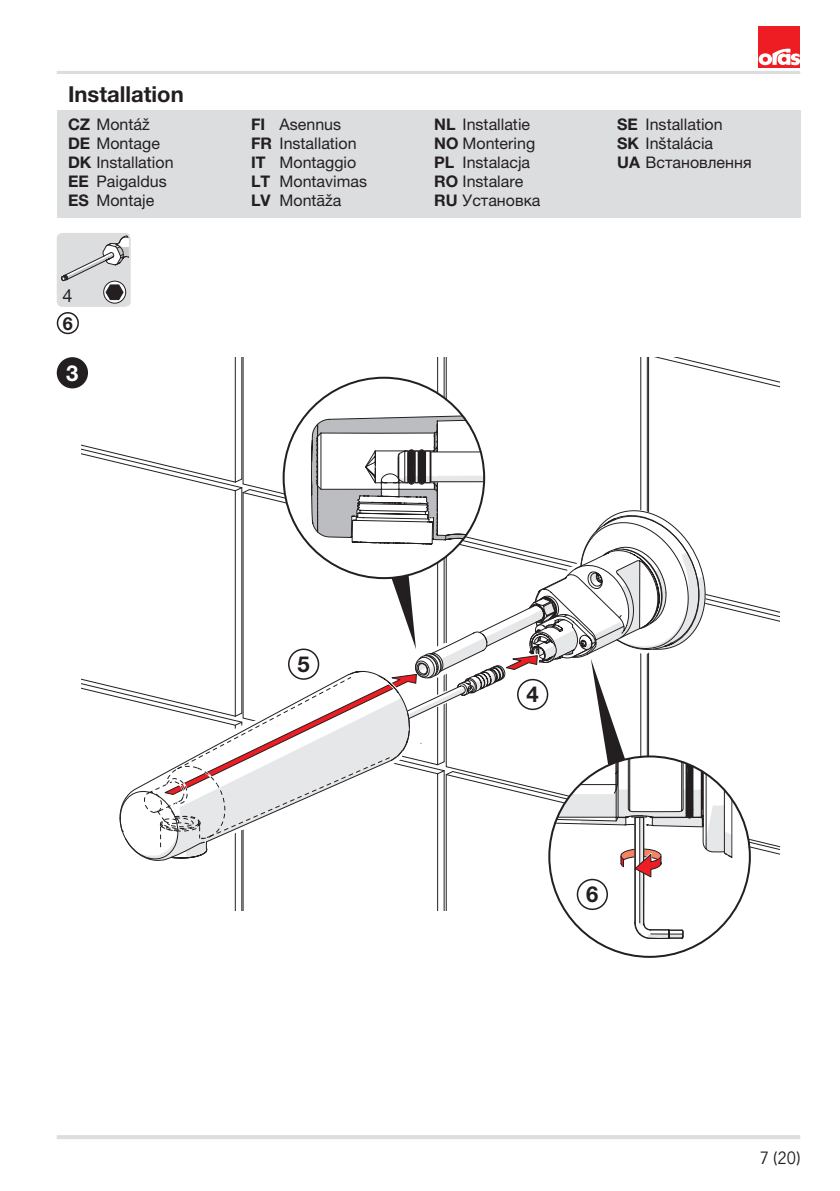
<style>
.page{position:relative;width:840px;height:1191px;background:#fff}
.page>*{position:absolute;margin:0;border:0;box-sizing:border-box;transform-origin:0 0}
.t1{font:700 22px "Helvetica Neue LTW1 G";color:#231f20}
.t2{font:700 22px "Helvetica Neue LTW1 G";color:#fff}
.t3{font:18px "Helvetica Neue LTW1 G";color:#231f20}
.t4{font:700 18px "Helvetica Neue LTW1 G";color:#231f20}
.t5{font:16px/19.2px "Helvetica Neue LTW1 G";color:#231f20}
.t6{font:16px "News Gothic Std";color:#231f20}
.s1{font-weight:700}
</style>
<div class="page">
<hr style="left:57px;top:71px;width:742px;height:3px;background:#dcdddf">
<hr style="left:57px;top:1135px;width:742px;height:4px;background:#dcdddf">
<div style="left:758px;top:27px;width:41px;height:41px;background:#ee1d23"></div>
<svg style="left:758px;top:48px;width:41px;height:17px"></svg>
<div style="left:57px;top:75px;width:742px;height:142px;background:#dcdddf"></div>
<div style="left:57px;top:75px;width:742px;height:35px;background:#fff"></div>
<div style="left:57px;top:233px;width:74px;height:74px;background:#dcdddf;border-radius:6px"></div>
<svg style="left:104px;top:281px;width:22px;height:22px"></svg>
<div style="left:103px;top:281px;width:23px;height:22px;border:1px solid #231f20;border-radius:50%"></div>
<svg style="left:61px;top:235px;width:68px;height:65px"></svg>
<div style="left:57px;top:312px;width:22px;height:22px;border:2px solid #231f20;border-radius:50%"></div>
<div style="left:57px;top:357px;width:31px;height:31px;background:#231f20;border-radius:50%"></div>
<svg style="left:81px;top:357px;width:697px;height:582px"></svg>
<h1 class="t1" style="left:68px;top:81px;width:117px">Installation</h1>
<p class="t5" style="left:68px;top:114px;width:107px"><span class="s1">CZ</span> Montáž<br><span class="s1">DE</span> Montage<br><span class="s1">DK</span> Installation<br><span class="s1">EE</span> Paigaldus<br><span class="s1">ES</span> Montaje</p>
<p class="t5" style="left:251px;top:114px;width:117px"><span class="s1">FI</span> Asennus<br><span class="s1">FR</span> Installation<br><span class="s1">IT</span> Montaggio<br><span class="s1">LT</span> Montavimas<br><span class="s1">LV</span> Montāža</p>
<p class="t5" style="left:434px;top:114px;width:108px"><span class="s1">NL</span> Installatie<br><span class="s1">NO</span> Montering<br><span class="s1">PL</span> Instalacja<br><span class="s1">RO</span> Instalare<br><span class="s1">RU</span> Установка</p>
<p class="t5" style="left:617px;top:114px;width:136px"><span class="s1">SE</span> Installation<br><span class="s1">SK</span> Inštalácia<br><span class="s1">UA</span> Встановлення</p>
<p class="t3" style="left:62px;top:285px;width:12px">4</p>
<p class="t4" style="left:63px;top:312px;width:12px">6</p>
<h1 class="t2" style="left:66px;top:359px;width:14px">3</h1>
<h1 class="t1" style="left:297px;top:650px;width:14px">5</h1>
<h1 class="t1" style="left:526px;top:681px;width:14px">4</h1>
<h1 class="t1" style="left:586px;top:881px;width:14px">6</h1>
<p class="t6" style="left:759px;top:1147px;width:42px">7 (20)</p>
</div>
